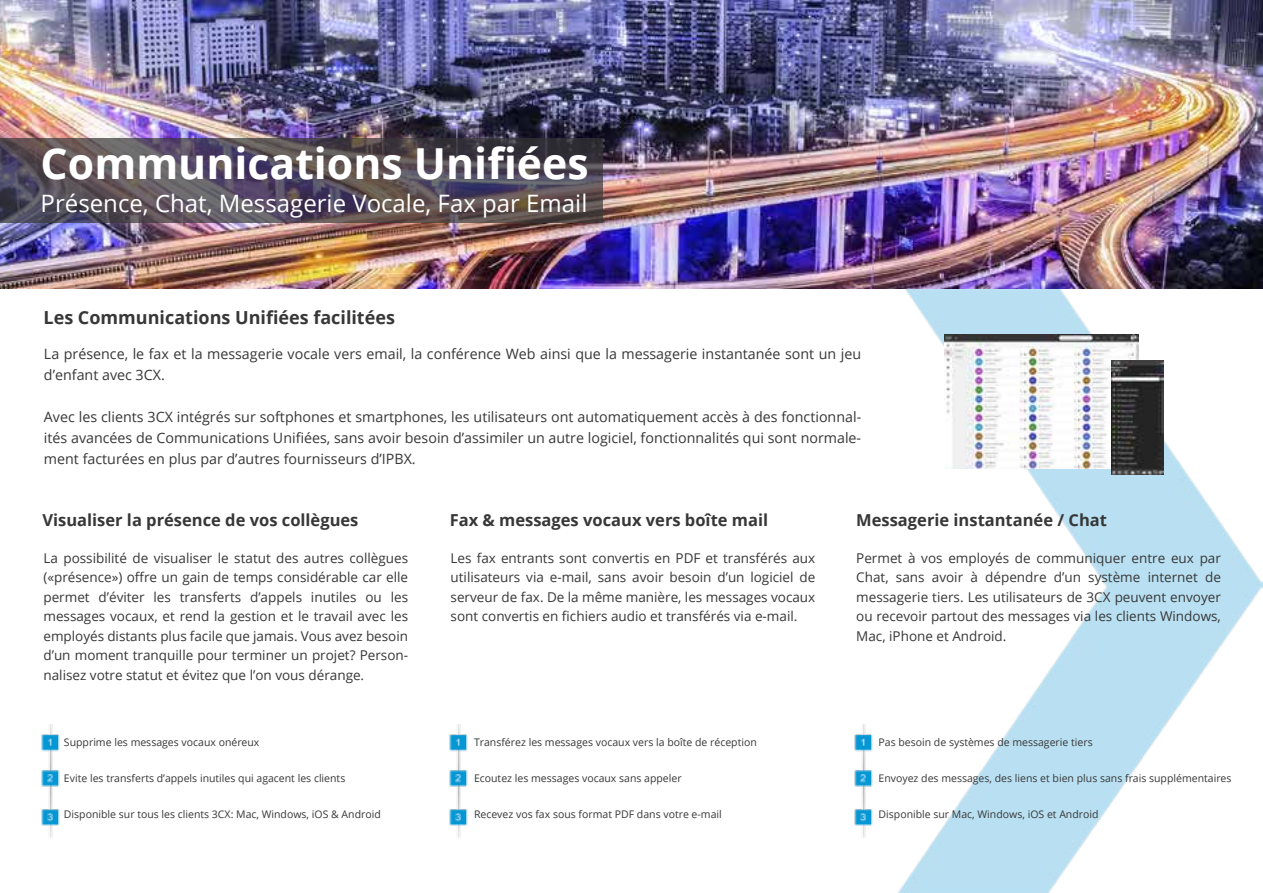
<style>
.page{position:relative;width:1263px;height:893px;background:#fff}
.page>*{position:absolute;margin:0;border:0;box-sizing:border-box;transform-origin:0 0}
.t1{font:700 42.75px "Open Sans";color:#fff}
.t2{font:24px "Open Sans";color:#fff}
.t3{font:700 18px "Open Sans";color:#373737}
.t4{font:700 16.5px "Open Sans";color:#373737}
.t5{font:14.25px/21px "Open Sans";color:#373737}
.t6{font:13.5px/19.5px "Open Sans";color:#373737;text-align:justify}
.t7{font:10.5px "Open Sans";color:#373737}
</style>
<div class="page">
<img style="left:0;top:0;width:1263px;height:290px">
<svg style="left:0;top:139px;width:602px;height:84px;background:#564d57"></svg>
<img style="left:897px;top:290px;width:366px;height:603px">
<img style="left:944px;top:335px;width:194px;height:133px">
<img style="left:1111px;top:360px;width:52px;height:114px">
<img style="left:449px;top:725px;width:19px;height:112px">
<img style="left:854px;top:725px;width:19px;height:112px">
<img style="left:41px;top:725px;width:19px;height:112px">
<h1 class="t1" style="left:41px;top:133px;width:549px">Communications Unifiées</h1>
<h2 class="t2" style="left:41px;top:187px;width:548px">Présence, Chat, Messagerie Vocale, Fax par Email</h2>
<h3 class="t3" style="left:44px;top:305px;width:353px">Les Communications Unifiées facilitées</h3>
<p class="t5" style="left:44px;top:342px;width:819px">La présence, le fax et la messagerie vocale vers email, la conférence Web ainsi que la messagerie instantanée sont un jeu d’enfant avec 3CX.</p>
<p class="t5" style="left:44px;top:405px;width:819px;text-align:justify">Avec les clients 3CX intégrés sur softphones et smartphones, les utilisateurs ont automatiquement accès à des fonctionnal&shy;ités avancées de Communications Unifiées, sans avoir besoin d’assimiler un autre logiciel, fonctionnalités qui sont normale&shy;ment facturées en plus par d’autres fournisseurs d’IPBX.</p>
<p class="t4" style="left:42px;top:508px;width:318px">Visualiser la présence de vos collègues</p>
<p class="t4" style="left:450px;top:508px;width:320px">Fax &amp; messages vocaux vers boîte mail</p>
<p class="t4" style="left:856px;top:508px;width:252px">Messagerie instantanée / Chat</p>
<p class="t6" style="left:43px;top:548px;width:366px">La possibilité de visualiser le statut des autres collègues («présence») offre un gain de temps considérable car elle permet d’éviter les transferts d’appels inutiles ou les messages vocaux, et rend la gestion et le travail avec les employés distants plus facile que jamais. Vous avez besoin d’un moment tranquille pour terminer un projet? Person&shy;nalisez votre statut et évitez que l’on vous dérange.</p>
<p class="t6" style="left:451px;top:548px;width:366px">Les fax entrants sont convertis en PDF et transférés aux utilisateurs via e-mail, sans avoir besoin d’un logiciel de serveur de fax. De la même manière, les messages vocaux sont convertis en fichiers audio et transférés via e-mail.</p>
<p class="t6" style="left:856px;top:548px;width:366px">Permet à vos employés de communiquer entre eux par Chat, sans avoir à dépendre d’un système internet de messagerie tiers. Les utilisateurs de 3CX peuvent envoyer ou recevoir partout des messages via les clients Windows, Mac, iPhone et Android.</p>
<p class="t7" style="left:64px;top:735px;width:197px">Supprime les messages vocaux onéreux</p>
<p class="t7" style="left:64px;top:771px;width:283px">Evite les transferts d’appels inutiles qui agacent les clients</p>
<p class="t7" style="left:64px;top:807px;width:318px">Disponible sur tous les clients 3CX: Mac, Windows, iOS &amp; Android</p>
<p class="t7" style="left:474px;top:735px;width:284px">Transférez les messages vocaux vers la boîte de réception</p>
<p class="t7" style="left:474px;top:771px;width:209px">Ecoutez les messages vocaux sans appeler</p>
<p class="t7" style="left:474px;top:807px;width:249px">Recevez vos fax sous format PDF dans votre e-mail</p>
<p class="t7" style="left:878px;top:735px;width:216px">Pas besoin de systèmes de messagerie tiers</p>
<p class="t7" style="left:878px;top:771px;width:354px">Envoyez des messages, des liens et bien plus sans frais supplémentaires</p>
<p class="t7" style="left:878px;top:807px;width:221px">Disponible sur Mac, Windows, iOS et Android</p>
</div>
